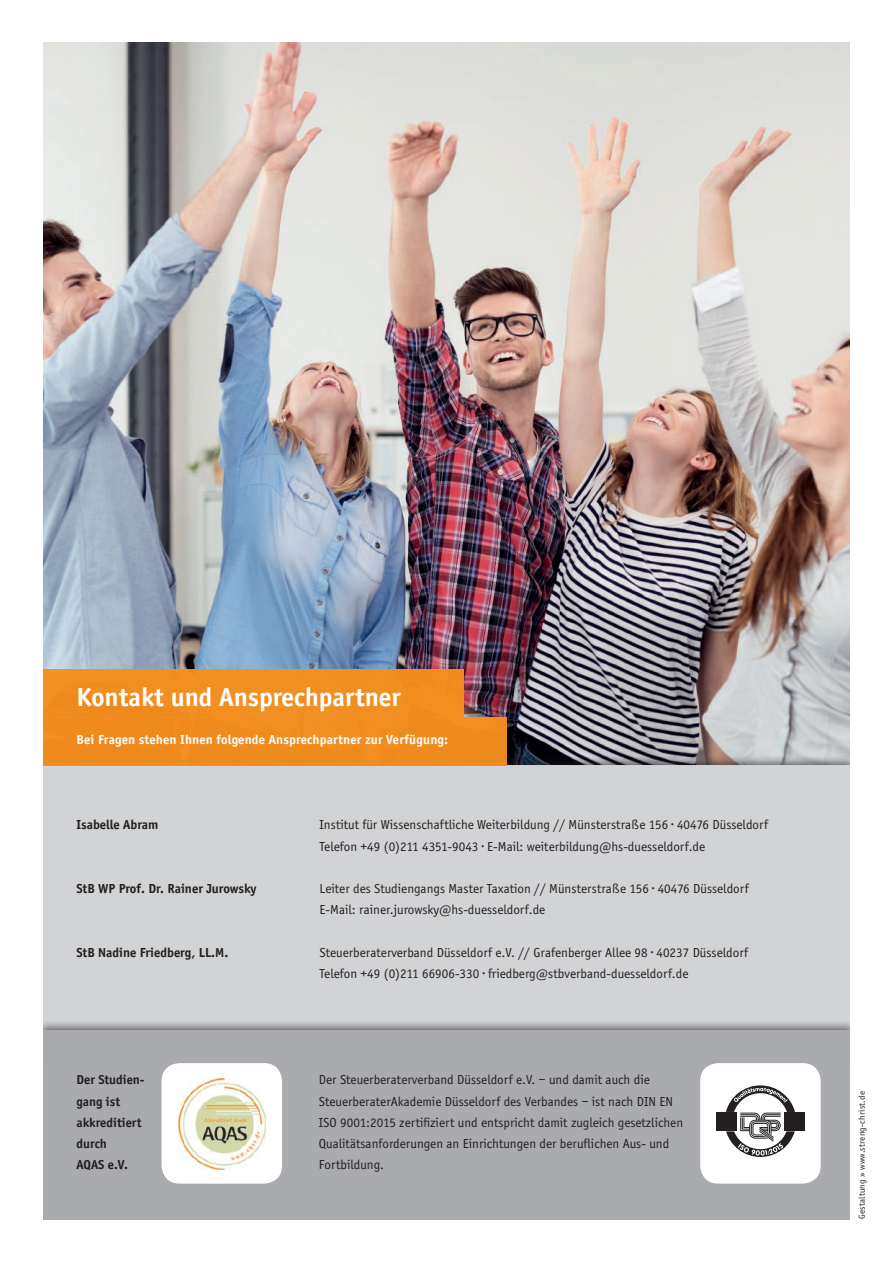
<style>
.page{position:relative;width:893px;height:1263px;background:#fff}
.page>*{position:absolute;margin:0;border:0;box-sizing:border-box;transform-origin:0 0}
.t1{font:700 27px "Officina Sans";color:#fff}
.t2{font:13.5px/21.3px "Officina Sans";color:#231f20}
.t3{font:700 13.5px "Officina Sans";color:#231f20}
.t4{font:700 13.5px "Officina Sans";letter-spacing:.01em;color:#fff}
.t5{font:700 13.35px/21.3px "Officina Sans";color:#231f20}
.t6{font:9px "Officina Sans";letter-spacing:.025em;color:#231f20}
</style>
<div class="page">
<img style="left:43px;top:43px;width:807px;height:711px">
<div style="left:43px;top:765px;width:807px;height:298px;background:#d1d2d4"></div>
<div style="left:34px;top:1019px;width:825px;height:206px;background:#231f20;opacity:.65"></div>
<div style="left:43px;top:1030px;width:807px;height:190px;background:#a8a9ad"></div>
<div style="left:43px;top:669px;width:420px;height:48px;background:#f68f1e"></div>
<div style="left:43px;top:717px;width:464px;height:48px;background:#ef8b1e"></div>
<div style="left:700px;top:1063px;width:121px;height:120px;background:#fff;border-radius:18px"></div>
<svg style="left:717px;top:1085px;width:87px;height:72px"></svg>
<div style="left:0;top:1220px;width:893px;height:43px;background:#fff"></div>
<div style="left:0;top:0;width:43px;height:1263px;background:#fff"></div>
<div style="left:850px;top:0;width:43px;height:1263px;background:#fff"></div>
<div style="left:162px;top:1063px;width:120px;height:120px;background:#fff;border-radius:18px"></div>
<img style="left:178px;top:1078px;width:87px;height:91px">
<h1 class="t1" style="left:77px;top:681px;width:326px">Kontakt und Ansprechpartner</h1>
<p class="t4" style="left:77px;top:731px;width:373px">Bei Fragen stehen Ihnen folgende Ansprechpartner zur Verfügung:</p>
<p class="t3" style="left:77px;top:817px;width:83px">Isabelle Abram</p>
<p class="t2" style="left:320px;top:814px;width:450px">Institut für Wissenschaftliche Weiterbildung // Münsterstraße 156 · 40476 Düsseldorf<br>Telefon +49 (0)211 4351-9043 · E-Mail: weiterbildung@hs-duesseldorf.de</p>
<p class="t3" style="left:77px;top:880px;width:181px">StB WP Prof. Dr. Rainer Jurowsky</p>
<p class="t2" style="left:320px;top:878px;width:431px">Leiter des Studiengangs Master Taxation // Münsterstraße 156 · 40476 Düsseldorf<br>E-Mail: rainer.jurowsky@hs-duesseldorf.de</p>
<p class="t3" style="left:77px;top:944px;width:153px">StB Nadine Friedberg, LL.M.</p>
<p class="t2" style="left:320px;top:942px;width:430px">Steuerberaterverband Düsseldorf e.V. // Grafenberger Allee 98 · 40237 Düsseldorf<br>Telefon +49 (0)211 66906-330 · friedberg@stbverband-duesseldorf.de</p>
<p class="t5" style="left:77px;top:1069px;width:70px">Der Studien&shy;gang ist akkreditiert durch<br>AQAS e.V.</p>
<p class="t2" style="left:319px;top:1069px;width:366px">Der Steuerberaterverband Düsseldorf e.V. – und damit auch die SteuerberaterAkademie Düsseldorf des Verbandes – ist nach DIN EN ISO 9001:2015 zertifiziert und entspricht damit zugleich gesetzlichen Qualitätsanforderungen an Einrichtungen der beruflichen Aus- und Fortbildung.</p>
<p class="t6" style="left:857px;top:1219px;width:130px;rotate:-90deg">Gestaltung » www.streng-christ.de</p>
</div>
